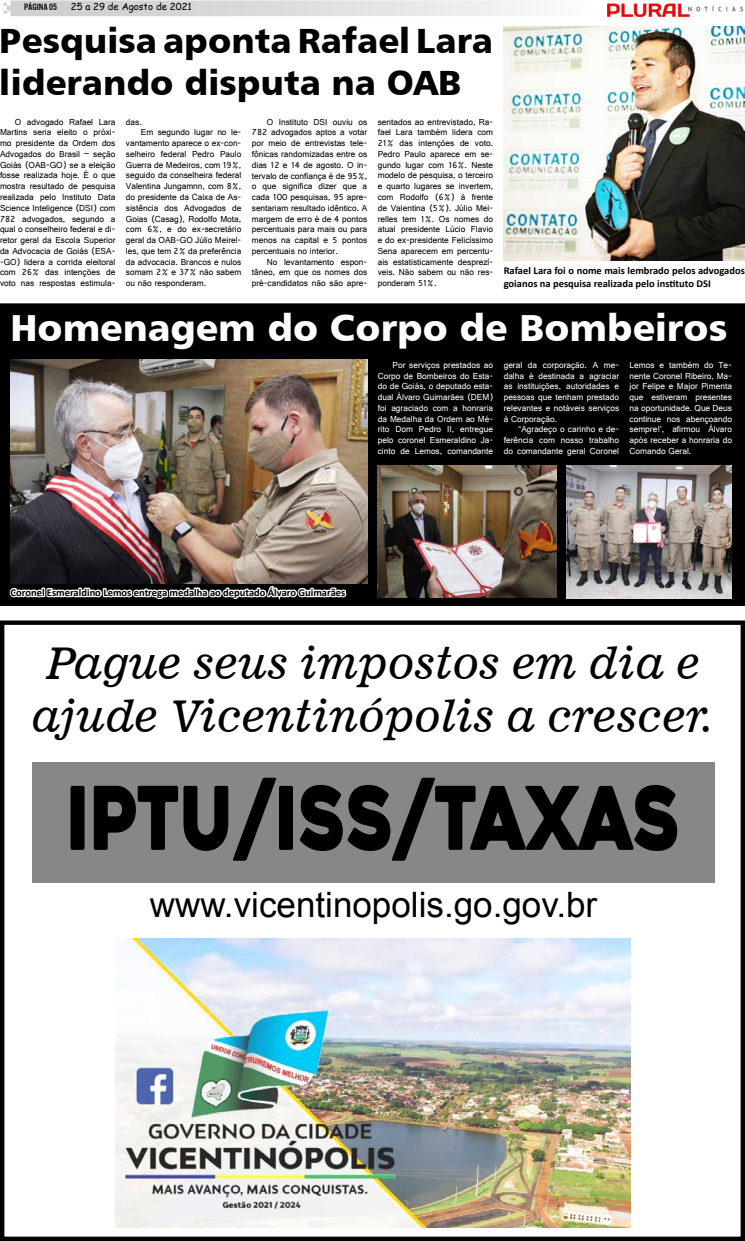
<style>
.page{position:relative;width:745px;height:1241px;background:#fff}
.page>*{position:absolute;margin:0;border:0;box-sizing:border-box;transform-origin:0 0}
.t1{font:87.5px "Heavitas";color:#000;scale:.8 1}
.t2{font:43.75px/52.5px "News 701 BT Italic A";color:#000}
.t3{font:37.62px "Humanist 777 BT Black B";color:#fff}
.t4{font:35px/42px "Humanist 777 BT Black B";color:#000}
.t5{font:35px "Arial";color:#000}
.t6{font:700 10.5px/12.6px "Calibri";color:#000}
.t7{font:9.62px "Comic Sans MS";color:#000}
.t8{font:9.62px "U.S.101";color:#000}
.t9{font:9.19px/10.8px "Gautami";color:#000;text-align:justify}
.t10{font:9.19px/10.8px "Gautami";color:#fff;text-align:justify}
</style>
<div class="page">
<div style="left:0;top:304px;width:744px;height:301px;background:#000"></div>
<div style="left:32px;top:762px;width:682px;height:120px;background:#878787"></div>
<svg style="left:3px;top:0;width:521px;height:16px;background:#dedede"></svg>
<img style="left:607px;top:3px;width:135px;height:14px">
<img style="left:115px;top:938px;width:514px;height:289px">
<div style="left:0;top:620px;width:744px;height:620px;border:4px solid #000"></div>
<img style="left:503px;top:26px;width:241px;height:226px">
<svg style="left:503px;top:252px;width:241px;height:9px;background:#938b80"></svg>
<img style="left:10px;top:359px;width:357px;height:225px">
<svg style="left:9px;top:573px;width:339px;height:27px"></svg>
<img style="left:377px;top:465px;width:178px;height:132px">
<img style="left:566px;top:465px;width:165px;height:133px">
<p class="t8" style="left:24px;top:2px;width:35px">PÁGINA 05</p>
<p class="t7" style="left:71px;top:0;width:122px">25 a 29 de Agosto de 2021</p>
<h3 class="t4" style="left:0;top:18px;width:494px">Pesquisa aponta Rafael Lara liderando disputa na OAB</h3>
<p class="t9" style="left:0;top:116px;width:117px;text-indent:15px">O advogado Rafael Lara Martins seria eleito o próxi&shy;mo presidente da Ordem dos Advogados do Brasil – seção Goiás (OAB-GO) se a eleição fosse realizada hoje. É o que mostra resultado de pesquisa realizada pelo Instituto Data Science Inteligence (DSI) com 782 advogados, segundo a qual o conselheiro federal e di&shy;retor geral da Escola Superior da Advocacia de Goiás (ESA--GO) lidera a corrida eleitoral com 26% das intenções de voto nas respostas estimula-</p>
<p class="t9" style="left:126px;top:116px;width:17px">das.</p>
<p class="t9" style="left:141px;top:127px;width:102px">Em segundo lugar no le-</p>
<p class="t9" style="left:126px;top:138px;width:117px">vantamento aparece o ex-con-</p>
<p class="t9" style="left:126px;top:148px;width:117px">selheiro federal Pedro Paulo</p>
<p class="t9" style="left:126px;top:159px;width:117px">Guerra de Medeiros, com 19%,</p>
<p class="t9" style="left:126px;top:170px;width:117px">seguido da conselheira federal</p>
<p class="t9" style="left:126px;top:181px;width:117px">Valentina Jungamnn, com 8%,</p>
<p class="t9" style="left:126px;top:191px;width:117px">do presidente da Caixa de As-</p>
<p class="t9" style="left:126px;top:202px;width:117px">sistência dos Advogados de</p>
<p class="t9" style="left:126px;top:213px;width:117px">Goias (Casag), Rodolfo Mota,</p>
<p class="t9" style="left:126px;top:224px;width:117px">com 6%, e do ex-secretário</p>
<p class="t9" style="left:126px;top:234px;width:117px">geral da OAB-GO Júlio Meirel-</p>
<p class="t9" style="left:126px;top:245px;width:117px">les, que tem 2% da preferência</p>
<p class="t9" style="left:126px;top:256px;width:117px">da advocacia. Brancos e nulos</p>
<p class="t9" style="left:126px;top:267px;width:117px">somam 2% e 37% não sabem</p>
<p class="t9" style="left:126px;top:277px;width:82px">ou não responderam.</p>
<p class="t9" style="left:252px;top:116px;width:117px;text-indent:15px">O Instituto DSI ouviu os 782 advogados aptos a votar por meio de entrevistas tele&shy;fônicas randomizadas entre os dias 12 e 14 de agosto. O in&shy;tervalo de confiança é de 95%, o que significa dizer que a cada 100 pesquisas, 95 apre&shy;sentariam resultado idêntico. A margem de erro é de 4 pontos percentuais para mais ou para menos na capital e 5 pontos percentuais no interior.</p>
<p class="t9" style="left:252px;top:256px;width:117px;text-indent:15px">No levantamento espon&shy;tâneo, em que os nomes dos pré-candidatos não são apre-</p>
<p class="t9" style="left:377px;top:116px;width:117px">sentados ao entrevistado, Ra&shy;fael Lara também lidera com 21% das intenções de voto.<br>Pedro Paulo aparece em se&shy;gundo lugar com 16%. Neste modelo de pesquisa, o terceiro e quarto lugares se invertem, com Rodolfo (6%) à frente de Valentina (5%). Júlio Mei&shy;relles tem 1%. Os nomes do atual presidente Lúcio Flavio e do ex-presidente Felicíssimo Sena aparecem em percentu&shy;ais estatisticamente desprezí&shy;veis. Não sabem ou não res&shy;ponderam 51%.</p>
<p class="t6" style="left:503px;top:264px;width:242px">Rafael Lara foi o nome mais lembrado pelos advogados goianos na pesquisa realizada pelo instituto DSI</p>
<h3 class="t3" style="left:10px;top:304px;width:717px">Homenagem do Corpo de Bombeiros</h3>
<p class="t10" style="left:377px;top:359px;width:117px;text-indent:15px">Por serviços prestados ao Corpo de Bombeiros do Esta&shy;do de Goiás, o deputado esta&shy;dual Álvaro Guimarães (DEM) foi agraciado com a honraria da Medalha da Ordem ao Mé&shy;rito Dom Pedro II, entregue pelo coronel Esmeraldino Ja&shy;cinto de Lemos, comandante</p>
<p class="t10" style="left:629px;top:359px;width:104px">Lemos e também do Te&shy;nente Coronel Ribeiro, Ma&shy;jor Felipe e Major Pimenta que estiveram presentes na oportunidade. Que Deus continue nos abençoando sempre!’, afirmou Álvaro após receber a honraria do Comando Geral.</p>
<p class="t10" style="left:503px;top:359px;width:117px">geral da corporação. A me&shy;dalha é destinada a agraciar as instituições, autoridades e pessoas que tenham prestado relevantes e notáveis serviços à Corporação.</p>
<p class="t10" style="left:503px;top:424px;width:117px;text-indent:15px">“Agradeço o carinho e de&shy;ferência com nosso trabalho do comandante geral Coronel</p>
<p class="t6" style="left:11px;top:586px;width:336px">Coronel Esmeraldino Lemos entrega medalha ao deputado Álvaro Guimarães</p>
<h2 class="t2" style="left:33px;top:637px;width:682px">Pague seus impostos em dia e ajude Vicentinópolis a crescer.</h2>
<h1 class="t1" style="left:66px;top:764px;width:769px">IPTU/ISS/TAXAS</h1>
<h3 class="t5" style="left:150px;top:881px;width:448px">www.vicentinopolis.go.gov.br</h3>
</div>
